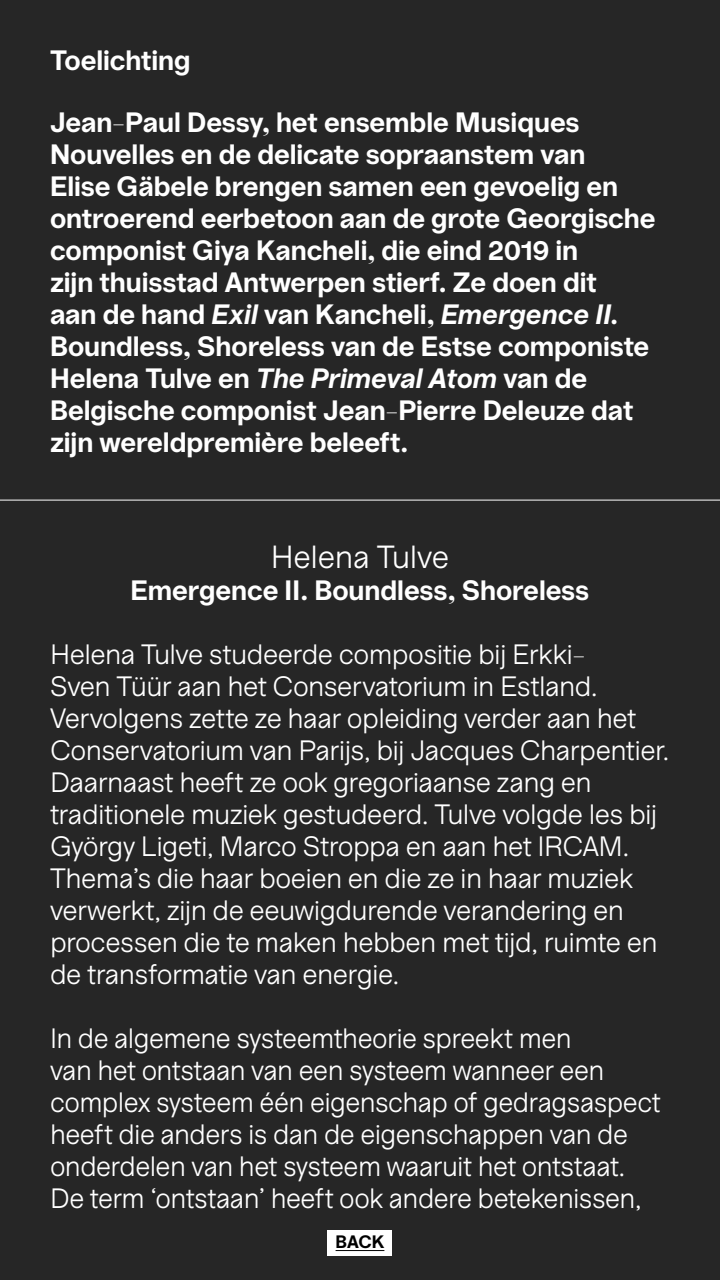
<style>
.page{position:relative;width:720px;height:1280px;background:#262626}
.page>*{position:absolute;margin:0;border:0;box-sizing:border-box;transform-origin:0 0}
.t1{font:32px "aa Bozar";letter-spacing:-.01em;color:#fff}
.t2{font:28px/32px "aa Bozar";letter-spacing:-.02em;color:#fff}
.t3{font:700 28px/32px "aa Bozar";letter-spacing:-.005em;color:#fff}
.t4{font:700 18px "aa Bozar";color:#000}
.s1{font-style:italic}
</style>
<div class="page">
<div style="left:328px;top:1230px;width:64px;height:26px;background:#fff"></div>
<hr style="left:336px;top:1250px;width:48px;height:1px;background:#000">
<hr style="left:0;top:500px;width:720px;height:1px;background:#fff">
<p class="t3" style="left:50px;top:44px;width:142px">Toelichting</p>
<p class="t3" style="left:50px;top:106px;width:607px">Jean-Paul Dessy, het ensemble Musiques Nouvelles en de delicate sopraanstem van<br>Elise Gäbele brengen samen een gevoelig en ontroerend eerbetoon aan de grote Georgische componist Giya Kancheli, die eind 2019 in<br>zijn thuisstad Antwerpen stierf. Ze doen dit<br>aan de hand <span class="s1">Exil</span> van Kancheli, <span class="s1">Emergence II.<br></span>Boundless, Shoreless van de Estse componiste Helena Tulve en <span class="s1">The Primeval Atom</span> van de Belgische componist Jean-Pierre Deleuze dat zijn wereldpremière beleeft.</p>
<p class="t1" style="left:271px;top:538px;width:180px">Helena Tulve</p>
<p class="t3" style="left:131px;top:574px;width:460px">Emergence II. Boundless, Shoreless</p>
<p class="t2" style="left:50px;top:638px;width:621px">Helena Tulve studeerde compositie bij Erkki-<br>Sven Tüür aan het Conservatorium in Estland.<br>Vervolgens zette ze haar opleiding verder aan het Conservatorium van Parijs, bij Jacques Charpentier.<br>Daarnaast heeft ze ook gregoriaanse zang en traditionele muziek gestudeerd. Tulve volgde les bij György Ligeti, Marco Stroppa en aan het IRCAM.<br>Thema’s die haar boeien en die ze in haar muziek verwerkt, zijn de eeuwigdurende verandering en processen die te maken hebben met tijd, ruimte en de transformatie van energie.</p>
<p class="t2" style="left:50px;top:1022px;width:612px">In de algemene systeemtheorie spreekt men<br>van het ontstaan van een systeem wanneer een complex systeem één eigenschap of gedragsaspect heeft die anders is dan de eigenschappen van de onderdelen van het systeem waaruit het ontstaat.<br>De term ‘ontstaan’ heeft ook andere betekenissen,</p>
<p class="t4" style="left:336px;top:1232px;width:50px">BACK</p>
</div>
